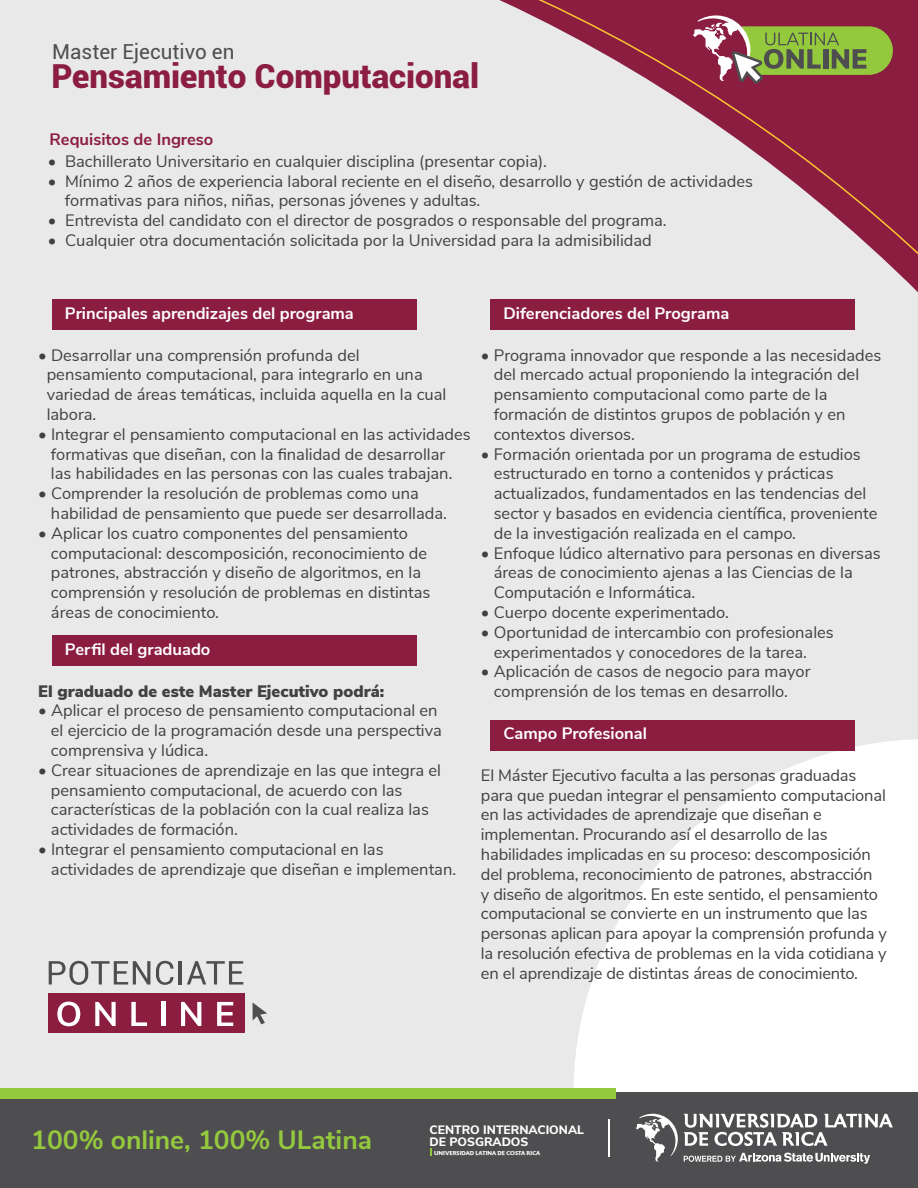
<style>
.page{position:relative;width:918px;height:1188px;background:#fff}
.page>*{position:absolute;margin:0;border:0;box-sizing:border-box;transform-origin:0 0}
.t1{font:900 33.15px "Roboto";color:#8b1d41}
.t2{font:700 26.4px "Nunito Sans";color:#95c93d}
.t3{font:20.7px "Roboto";color:#4e4e50}
.t4{font:16.5px/19.8px "Nunito Sans";color:#414042}
.t5{font:700 16.5px "Nunito Sans";color:#fff}
.t6{font:900 16.5px "Nunito Sans";color:#414042}
.t7{font:700 16.5px "Nunito Sans";color:#8b1d41}
.t8{font:800 12.15px/12px "Nunito Sans";color:#fff}
.t9{font:700 5.55px "Astoria";color:#fff}
</style>
<div class="page">
<div style="left:0;top:0;width:918px;height:1088px;background:#e9e9ea"></div>
<svg style="left:573px;top:739px;width:345px;height:349px"></svg>
<div style="left:0;top:1092px;width:918px;height:96px;background:#4e4e50"></div>
<div style="left:0;top:1088px;width:616px;height:10px;background:#95c93d"></div>
<div style="left:52px;top:299px;width:364px;height:31px;background:#8b1d41"></div>
<div style="left:490px;top:299px;width:365px;height:31px;background:#8b1d41"></div>
<div style="left:52px;top:635px;width:364px;height:31px;background:#8b1d41"></div>
<div style="left:490px;top:720px;width:365px;height:30px;background:#8b1d41"></div>
<div style="left:49px;top:993px;width:196px;height:40px;background:#8b1d41"></div>
<svg style="left:253px;top:1002px;width:14px;height:22px"></svg>
<svg style="left:49px;top:961px;width:101px;height:24px;background:#b6b6b7"></svg>
<svg style="left:156px;top:961px;width:17px;height:24px"></svg>
<hr style="left:179px;top:961px;width:3px;height:24px;background:#4e4e50">
<svg style="left:187px;top:961px;width:56px;height:24px"></svg>
<svg style="left:57px;top:1002px;width:23px;height:24px"></svg>
<svg style="left:95px;top:1002px;width:21px;height:24px"></svg>
<svg style="left:131px;top:1002px;width:16px;height:24px"></svg>
<hr style="left:161px;top:1002px;width:4px;height:24px;background:#fff">
<svg style="left:181px;top:1002px;width:20px;height:24px"></svg>
<svg style="left:217px;top:1002px;width:16px;height:24px"></svg>
<svg style="left:693px;top:15px;width:200px;height:69px;background:#917852"></svg>
<hr style="left:609px;top:1120px;width:1px;height:37px;background:#fff">
<svg style="left:684px;top:1114px;width:209px;height:32px"></svg>
<svg style="left:636px;top:1114px;width:42px;height:48px"></svg>
<svg style="left:684px;top:1153px;width:186px;height:11px"></svg>
<svg style="left:430px;top:1148px;width:2px;height:8px"></svg>
<p class="t3" style="left:52px;top:38px;width:184px">Master Ejecutivo en</p>
<h1 class="t1" style="left:51px;top:53px;width:429px">Pensamiento Computacional</h1>
<p class="t7" style="left:49px;top:127px;width:165px">Requisitos de Ingreso</p>
<p class="t4" style="left:48px;top:150px;width:501px">• Bachillerato Universitario en cualquier disciplina (presentar copia).</p>
<p class="t4" style="left:65px;top:170px;width:690px;text-indent:-17px">• Mínimo 2 años de experiencia laboral reciente en el diseño, desarrollo y gestión de actividades formativas para niños, niñas, personas jóvenes y adultas.</p>
<p class="t4" style="left:48px;top:210px;width:620px">• Entrevista del candidato con el director de posgrados o responsable del programa.</p>
<p class="t4" style="left:48px;top:229px;width:605px">• Cualquier otra documentación solicitada por la Universidad para la admisibilidad</p>
<p class="t5" style="left:65px;top:301px;width:290px">Principales aprendizajes del programa</p>
<p class="t5" style="left:503px;top:301px;width:227px">Diferenciadores del Programa</p>
<p class="t4" style="left:47px;top:344px;width:401px;text-indent:-9px">• Desarrollar una comprensión profunda del pensamiento computacional, para integrarlo en una variedad de áreas temáticas, incluida aquella en la cual labora.</p>
<p class="t4" style="left:51px;top:423px;width:421px;text-indent:-13px">• Integrar el pensamiento computacional en las actividades formativas que diseñan, con la finalidad de desarrollar<br>las habilidades en las personas con las cuales trabajan.</p>
<p class="t4" style="left:51px;top:483px;width:398px;text-indent:-13px">• Comprender la resolución de problemas como una habilidad de pensamiento que puede ser desarrollada.</p>
<p class="t4" style="left:51px;top:522px;width:381px;text-indent:-13px">• Aplicar los cuatro componentes del pensamiento computacional: descomposición, reconocimiento de patrones, abstracción y diseño de algoritmos, en la comprensión y resolución de problemas en distintas áreas de conocimiento.</p>
<p class="t5" style="left:65px;top:637px;width:147px">Perfil del graduado</p>
<p class="t4" style="left:494px;top:344px;width:389px;text-indent:-13px">• Programa innovador que responde a las necesidades del mercado actual proponiendo la integración del pensamiento computacional como parte de la formación de distintos grupos de población y en contextos diversos.</p>
<p class="t4" style="left:494px;top:443px;width:385px;text-indent:-13px">• Formación orientada por un programa de estudios estructurado en torno a contenidos y prácticas actualizados, fundamentados en las tendencias del sector y basados en evidencia científica, proveniente de la investigación realizada en el campo.</p>
<p class="t4" style="left:494px;top:542px;width:388px;text-indent:-13px">• Enfoque lúdico alternativo para personas en diversas áreas de conocimiento ajenas a las Ciencias de la<br>Computación e Informática.</p>
<p class="t4" style="left:481px;top:601px;width:249px">• Cuerpo docente experimentado.</p>
<p class="t4" style="left:494px;top:621px;width:342px;text-indent:-13px">• Oportunidad de intercambio con profesionales experimentados y conocedores de la tarea.</p>
<p class="t4" style="left:481px;top:661px;width:331px">• Aplicación de casos de negocio para mayor</p>
<p class="t6" style="left:38px;top:679px;width:348px">El graduado de este Master Ejecutivo podrá:</p>
<p class="t4" style="left:494px;top:681px;width:296px">comprensión de los temas en desarrollo.</p>
<p class="t4" style="left:51px;top:700px;width:392px;text-indent:-13px">• Aplicar el proceso de pensamiento computacional en el ejercicio de la programación desde una perspectiva comprensiva y lúdica.</p>
<p class="t4" style="left:51px;top:759px;width:392px;text-indent:-13px">• Crear situaciones de aprendizaje en las que integra el pensamiento computacional, de acuerdo con las características de la población con la cual realiza las actividades de formación.</p>
<p class="t4" style="left:51px;top:838px;width:407px;text-indent:-13px">• Integrar el pensamiento computacional en las actividades de aprendizaje que diseñan e implementan.</p>
<p class="t5" style="left:503px;top:721px;width:145px">Campo Profesional</p>
<p class="t4" style="left:481px;top:764px;width:407px">El Máster Ejecutivo faculta a las personas graduadas para que puedan integrar el pensamiento computacional en las actividades de aprendizaje que diseñan e implementan. Procurando así el desarrollo de las habilidades implicadas en su proceso: descomposición del problema, reconocimiento de patrones, abstracción<br>y diseño de algoritmos. En este sentido, el pensamiento computacional se convierte en un instrumento que las personas aplican para apoyar la comprensión profunda y la resolución efectiva de problemas en la vida cotidiana y en el aprendizaje de distintas áreas de conocimiento.</p>
<h2 class="t2" style="left:31px;top:1120px;width:342px">100% online, 100% ULatina</h2>
<p class="t8" style="left:430px;top:1123px;width:156px">CENTRO INTERNACIONAL<br>DE POSGRADOS</p>
<p class="t9" style="left:434px;top:1149px;width:108px">UNIVERSIDAD LATINA DE COSTA RICA</p>
</div>
